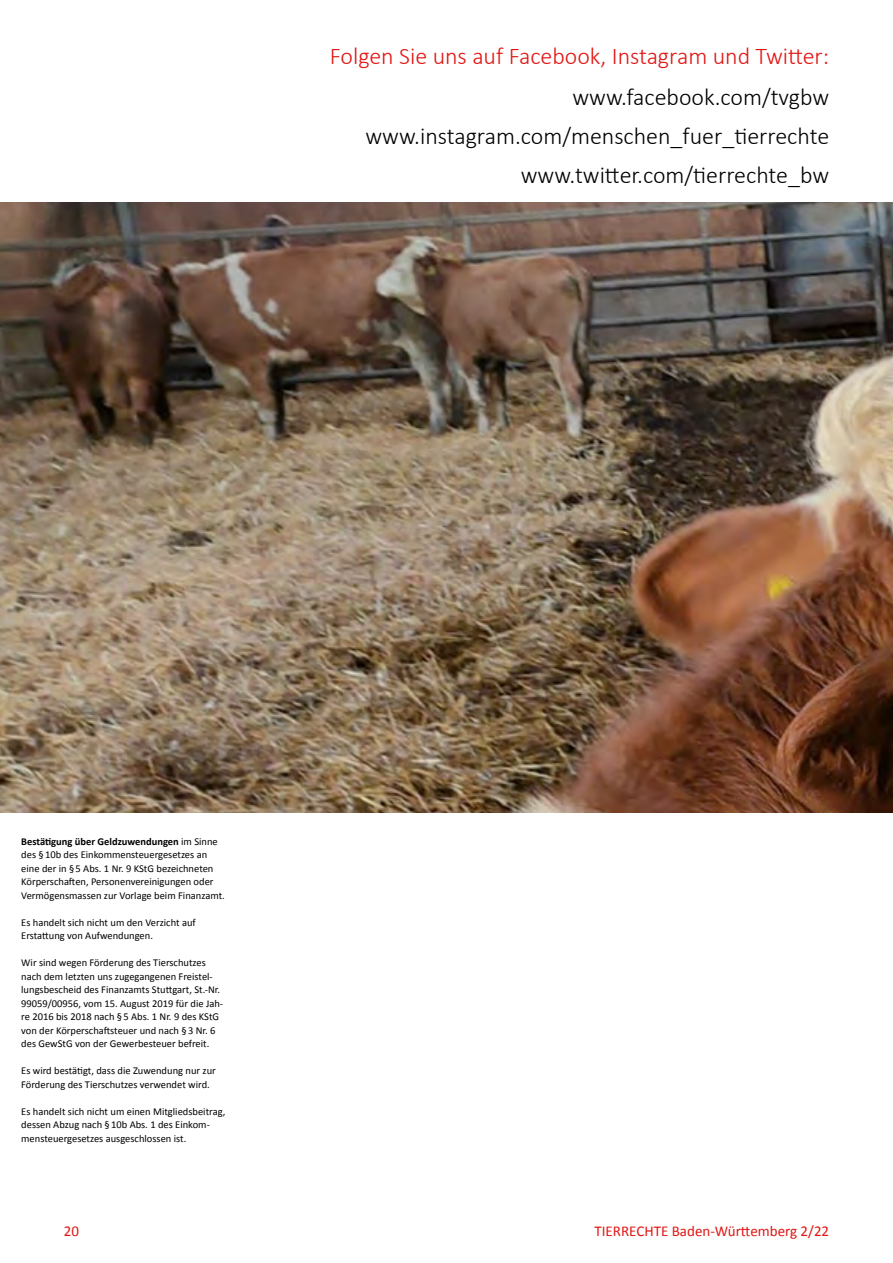
<style>
.page{position:relative;width:893px;height:1263px;background:#fff}
.page>*{position:absolute;margin:0;border:0;box-sizing:border-box;transform-origin:0 0}
.t1{font:300 24px/39px "Calibri";color:#000;text-align:right}
.t2{font:300 24px "Calibri";color:#e11613}
.t3{font:15px "Calibri";color:#e11613}
.t4{font:10.5px/13.5px "Calibri";color:#000}
.s1{font-weight:700}
</style>
<div class="page">
<img style="left:0;top:202px;width:893px;height:610px">
<h1 class="t2" style="left:330px;top:41px;width:501px">Folgen Sie uns auf Facebook, Instagram und Twitter:</h1>
<h1 class="t1" style="left:365px;top:77px;width:465px">www.facebook.com/tvgbw www.instagram.com/menschen_fuer_tierrechte www.twitter.com/tierrechte_bw</h1>
<p class="t4" style="left:21px;top:834px;width:205px"><span class="s1">Bestätigung über Geldzuwendungen</span> im Sinne des §10b des Einkommensteuergesetzes an eine der in §5 Abs. 1 Nr. 9 KStG bezeichneten Körperschaften, Personenvereinigungen oder Vermögensmassen zur Vorlage beim Finanzamt.</p>
<p class="t4" style="left:21px;top:915px;width:176px">Es handelt sich nicht um den Verzicht auf<br>Erstattung von Aufwendungen.</p>
<p class="t4" style="left:21px;top:955px;width:203px">Wir sind wegen Förderung des Tierschutzes nach dem letzten uns zugegangenen Freistel&shy;lungsbescheid des Finanzamts Stuttgart, St.-Nr.<br>99059/00956, vom 15. August 2019 für die Jah&shy;re 2016 bis 2018 nach §5 Abs. 1 Nr. 9 des KStG von der Körperschaftsteuer und nach §3 Nr. 6 des GewStG von der Gewerbesteuer befreit.</p>
<p class="t4" style="left:21px;top:1063px;width:196px">Es wird bestätigt, dass die Zuwendung nur zur<br>Förderung des Tierschutzes verwendet wird.</p>
<p class="t4" style="left:21px;top:1104px;width:206px">Es handelt sich nicht um einen Mitgliedsbeitrag, dessen Abzug nach §10b Abs. 1 des Einkom&shy;mensteuergesetzes ausgeschlossen ist.</p>
<h2 class="t3" style="left:64px;top:1221px;width:17px">20</h2>
<h2 class="t3" style="left:595px;top:1221px;width:236px">TIERRECHTE Baden-Württemberg 2/22</h2>
</div>
